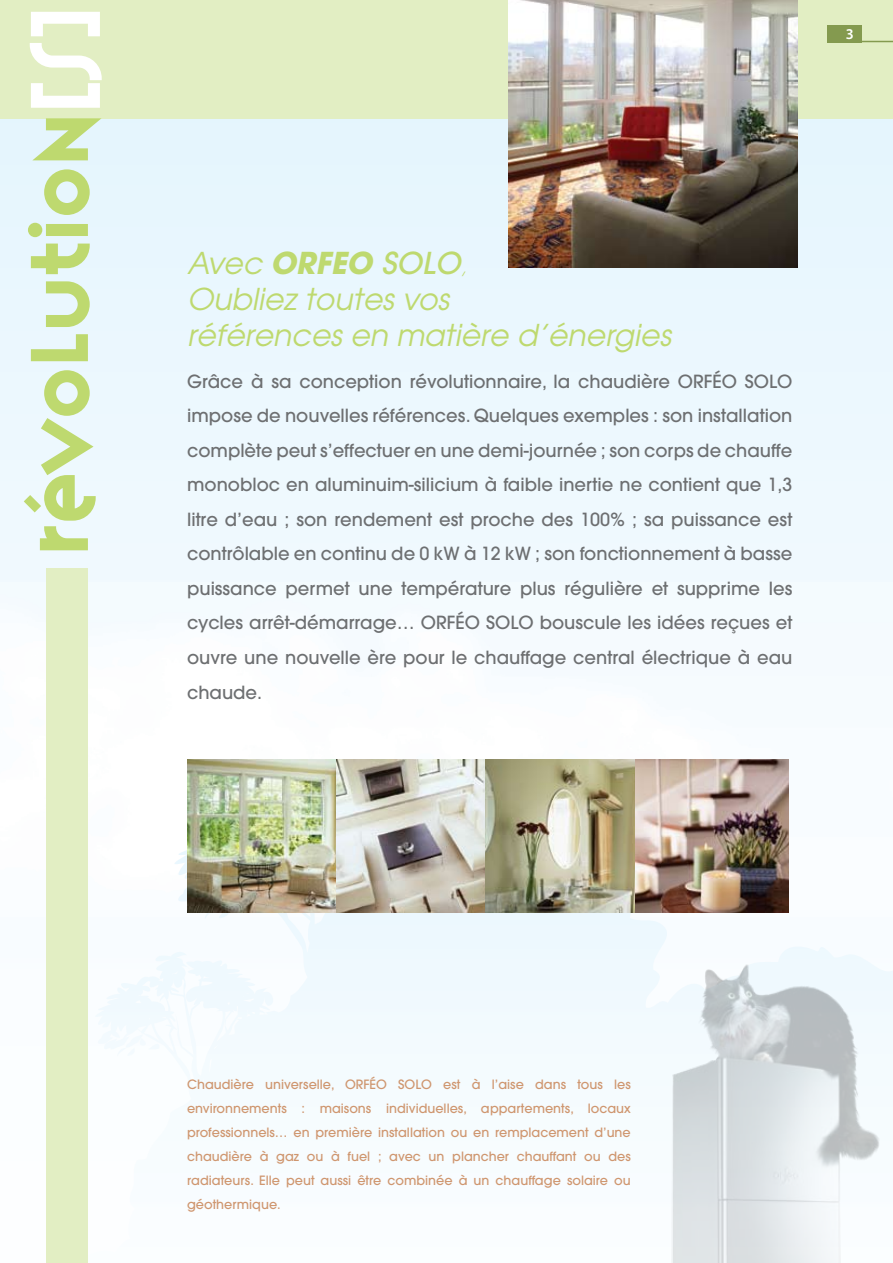
<style>
.page{position:relative;width:893px;height:1263px;background:#fff}
.page>*{position:absolute;margin:0;border:0;box-sizing:border-box;transform-origin:0 0}
.t1{font:72px "Variex";color:#bed96f}
.t2{font:italic 30px/36px "Avant Garde";color:#bed96f}
.t3{font:500 18px/34.5px "Avant Garde";color:#6d6f71;text-align:justify}
.t4{font:600 15px "Myriad Pro";color:#fff}
.t5{font:500 12.75px/24px "Avant Garde";color:#cf966f;text-align:justify}
.s1{color:#fff}
.s2{font-weight:700}
.s3{font-weight:500}
.s4{font-weight:200}
</style>
<div class="page">
<div style="left:0;top:118px;width:893px;height:968px;background:#edf8fe"></div>
<img style="left:0;top:582px;width:893px;height:334px">
<svg style="left:165px;top:775px;width:143px;height:239px"></svg>
<img style="left:667px;top:945px;width:226px;height:318px">
<div style="left:0;top:0;width:893px;height:118px;background:#e2eec3"></div>
<div style="left:46px;top:569px;width:42px;height:694px;background:#e2eec3"></div>
<img style="left:509px;top:0;width:288px;height:267px">
<img style="left:187px;top:760px;width:149px;height:153px">
<img style="left:336px;top:760px;width:150px;height:153px">
<img style="left:486px;top:760px;width:149px;height:153px">
<img style="left:635px;top:760px;width:153px;height:153px">
<div style="left:828px;top:25px;width:34px;height:17px;background:#849a4f"></div>
<hr style="left:862px;top:41px;width:31px;height:1px;background:#849a4f">
<h1 class="t1" style="left:10px;top:555px;width:552px;rotate:-90deg">révolution<span class="s1">[s]</span></h1>
<p class="t4" style="left:846px;top:24px;width:10px">3</p>
<h2 class="t2" style="left:187px;top:244px;width:485px">Avec <span class="s2">ORFEO</span> <span class="s3">SOLO</span><span class="s4">,<br></span>Oubliez toutes vos<br>références en matière d’énergies</h2>
<p class="t3" style="left:187px;top:364px;width:607px">Grâce à sa conception révolutionnaire, la chaudière Orféo SOLO impose de nouvelles références. Quelques exemples : son installation complète peut s’effectuer en une demi-journée ; son corps de chauffe monobloc en aluminuim-silicium à faible inertie ne contient que 1,3 litre d’eau ; son rendement est proche des 100% ; sa puissance est contrôlable en continu de 0 kW à 12 kW ; son fonctionnement à basse puissance permet une température plus régulière et supprime les cycles arrêt-démarrage… Orféo SOLO bouscule les idées reçues et ouvre une nouvelle ère pour le chauffage central électrique à eau chaude.</p>
<p class="t5" style="left:187px;top:1072px;width:445px">Chaudière universelle, Orféo SOLO est à l’aise dans tous les environnements : maisons individuelles, appartements, locaux professionnels… en première installation ou en remplacement d’une chaudière à gaz ou à fuel ; avec un plancher chauffant ou des radiateurs. Elle peut aussi être combinée à un chauffage solaire ou géothermique.</p>
</div>
